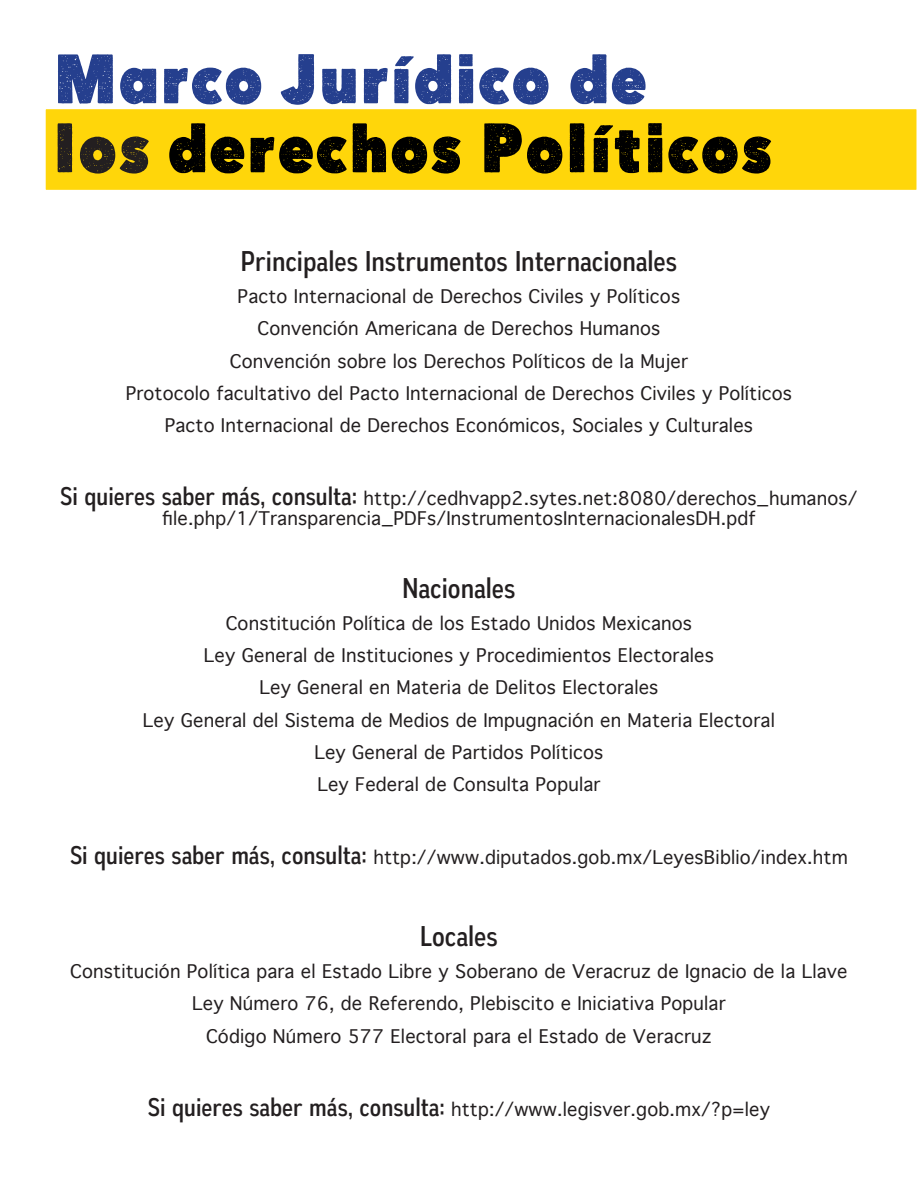
<style>
.page{position:relative;width:918px;height:1188px;background:#fff}
.page>*{position:absolute;margin:0;border:0;box-sizing:border-box;transform-origin:0 0}
.t1{font:70.5px "Here Just Now";color:#000}
.t2{font:70.5px "Here Just Now";color:#253f8e}
.t3{font:28.5px "Autoradiographic Rg";color:#231f20}
.t4{font:18px/19.5px "Geneva";letter-spacing:.01em;color:#231f20;text-align:center}
.s1{color:#231f20}
.s2{font-family:"Autoradiographic Rg";font-size:25.5px}
</style>
<div class="page">
<div style="left:45px;top:108px;width:872px;height:83px;background:#ffd60a"></div>
<div style="left:44px;top:108px;width:874px;height:83px;border:2px solid #fff"></div>
<p class="t2" style="left:53px;top:36px;width:596px">Marco Jurídico de</p>
<p class="t1" style="left:53px;top:105px;width:721px"><span class="s1">los</span> derechos Políticos</p>
<p class="t3" style="left:241px;top:244px;width:438px">Principales Instrumentos Internacionales</p>
<p class="t4" style="left:238px;top:286px;width:444px">Pacto Internacional de Derechos Civiles y Políticos</p>
<p class="t4" style="left:257px;top:319px;width:404px">Convención Americana de Derechos Humanos</p>
<p class="t4" style="left:230px;top:351px;width:460px">Convención sobre los Derechos Políticos de la Mujer</p>
<p class="t4" style="left:126px;top:383px;width:668px">Protocolo facultativo del Pacto Internacional de Derechos Civiles y Políticos</p>
<p class="t4" style="left:165px;top:415px;width:590px">Pacto Internacional de Derechos Económicos, Sociales y Culturales</p>
<p class="t4" style="left:60px;top:489px;width:799px"><span class="s2">Si quieres saber más, consulta:</span> http://cedhvapp2.sytes.net:8080/derechos_humanos/ file.php/1/Transparencia_PDFs/InstrumentosInternacionalesDH.pdf</p>
<p class="t3" style="left:402px;top:571px;width:115px">Nacionales</p>
<p class="t4" style="left:226px;top:613px;width:468px">Constitución Política de los Estado Unidos Mexicanos</p>
<p class="t4" style="left:204px;top:646px;width:512px">Ley General de Instituciones y Procedimientos Electorales</p>
<p class="t4" style="left:259px;top:678px;width:401px">Ley General en Materia de Delitos Electorales</p>
<p class="t4" style="left:143px;top:710px;width:633px">Ley General del Sistema de Medios de Impugnación en Materia Electoral</p>
<p class="t4" style="left:314px;top:742px;width:291px">Ley General de Partidos Políticos</p>
<p class="t4" style="left:317px;top:775px;width:285px">Ley Federal de Consulta Popular</p>
<p class="t4" style="left:70px;top:848px;width:779px"><span class="s2">Si quieres saber más, consulta:</span> http://www.diputados.gob.mx/LeyesBiblio/index.htm</p>
<p class="t3" style="left:420px;top:919px;width:79px">Locales</p>
<p class="t4" style="left:70px;top:961px;width:779px">Constitución Política para el Estado Libre y Soberano de Veracruz de Ignacio de la Llave</p>
<p class="t4" style="left:192px;top:994px;width:535px">Ley Número 76, de Referendo, Plebiscito e Iniciativa Popular</p>
<p class="t4" style="left:206px;top:1026px;width:507px">Código Número 577 Electoral para el Estado de Veracruz</p>
<p class="t4" style="left:148px;top:1099px;width:623px"><span class="s2">Si quieres saber más, consulta:</span> http://www.legisver.gob.mx/?p=ley</p>
</div>
